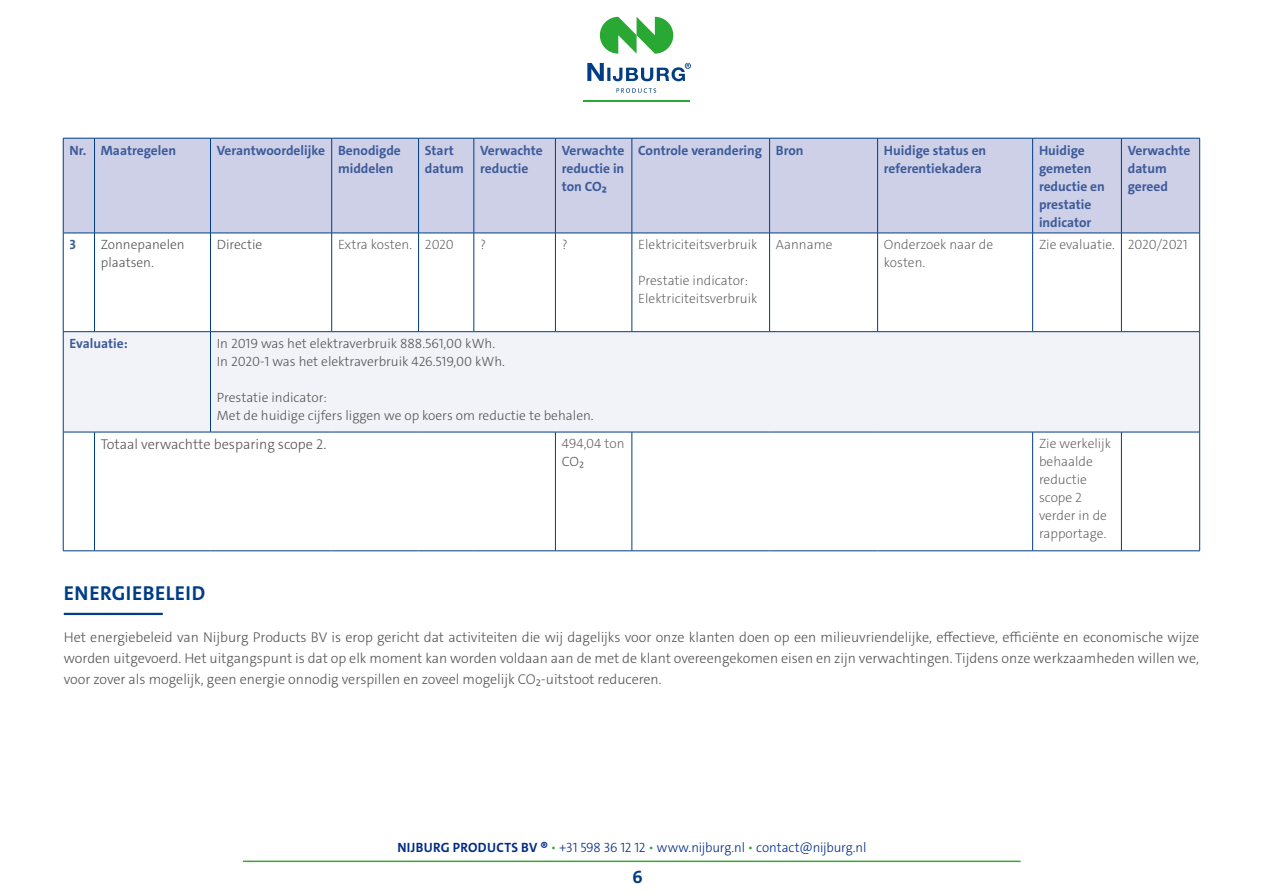
<style>
.page{position:relative;width:1263px;height:893px;background:#fff}
.page>*{position:absolute;margin:0;border:0;box-sizing:border-box;transform-origin:0 0}
.t1{font:700 20.25px "The Sans C4 s";letter-spacing:.02em;color:#003d84}
.t2{font:700 18px "The Sans C4 s";color:#003d84}
.t3{font:300 14.25px/21px "The Sans C4 s";color:#565655;text-align:justify}
.t4{font:700 13.5px/18px "The Sans C4 s";color:#3d5a9a}
.t5{font:200 13.5px/18px "The Sans C4 s";color:#565655}
.t6{font:300 13.5px/18px "The Sans C4 s";color:#565655}
.t7{font:300 13.5px "The Sans C4 s";letter-spacing:-.005em;color:#002c8a}
.s1{font-weight:700}
.s2{color:#3ca432}
</style>
<div class="page">
<hr style="left:243px;top:861px;width:777px;height:1px;background:#3ca432">
<svg style="left:600px;top:17px;width:73px;height:37px"></svg>
<svg style="left:587px;top:63px;width:104px;height:18px"></svg>
<svg style="left:616px;top:88px;width:40px;height:5px"></svg>
<hr style="left:583px;top:100px;width:106px;height:2px;background:#2aa834">
<div style="left:64px;top:139px;width:1135px;height:94px;background:#cdd0e6"></div>
<div style="left:64px;top:332px;width:1135px;height:100px;background:#f2f3f9"></div>
<hr style="left:63px;top:138px;width:31px;height:1px;background:#003d84">
<hr style="left:63px;top:138px;width:1px;height:95px;background:#003d84">
<hr style="left:94px;top:138px;width:116px;height:1px;background:#003d84">
<hr style="left:94px;top:138px;width:1px;height:95px;background:#003d84">
<hr style="left:210px;top:138px;width:122px;height:1px;background:#003d84">
<hr style="left:210px;top:138px;width:1px;height:95px;background:#003d84">
<hr style="left:332px;top:138px;width:87px;height:1px;background:#003d84">
<hr style="left:331px;top:138px;width:1px;height:95px;background:#003d84">
<hr style="left:418px;top:138px;width:56px;height:1px;background:#003d84">
<hr style="left:418px;top:138px;width:1px;height:95px;background:#003d84">
<hr style="left:474px;top:138px;width:81px;height:1px;background:#003d84">
<hr style="left:474px;top:138px;width:1px;height:95px;background:#003d84">
<hr style="left:555px;top:138px;width:77px;height:1px;background:#003d84">
<hr style="left:555px;top:138px;width:1px;height:95px;background:#003d84">
<hr style="left:632px;top:138px;width:137px;height:1px;background:#003d84">
<hr style="left:632px;top:138px;width:1px;height:95px;background:#003d84">
<hr style="left:770px;top:138px;width:108px;height:1px;background:#003d84">
<hr style="left:769px;top:138px;width:1px;height:95px;background:#003d84">
<hr style="left:878px;top:138px;width:155px;height:1px;background:#003d84">
<hr style="left:877px;top:138px;width:1px;height:95px;background:#003d84">
<hr style="left:1033px;top:138px;width:88px;height:1px;background:#003d84">
<hr style="left:1032px;top:138px;width:1px;height:95px;background:#003d84">
<hr style="left:1121px;top:138px;width:79px;height:1px;background:#003d84">
<hr style="left:1121px;top:138px;width:1px;height:95px;background:#003d84">
<hr style="left:1199px;top:138px;width:1px;height:95px;background:#003d84">
<hr style="left:63px;top:233px;width:31px;height:1px;background:#003d84">
<hr style="left:63px;top:233px;width:1px;height:98px;background:#003d84">
<hr style="left:94px;top:233px;width:116px;height:1px;background:#003d84">
<hr style="left:94px;top:233px;width:1px;height:98px;background:#003d84">
<hr style="left:210px;top:233px;width:122px;height:1px;background:#003d84">
<hr style="left:210px;top:233px;width:1px;height:98px;background:#003d84">
<hr style="left:332px;top:233px;width:87px;height:1px;background:#003d84">
<hr style="left:331px;top:233px;width:1px;height:98px;background:#003d84">
<hr style="left:418px;top:233px;width:56px;height:1px;background:#003d84">
<hr style="left:418px;top:233px;width:1px;height:98px;background:#003d84">
<hr style="left:474px;top:233px;width:81px;height:1px;background:#003d84">
<hr style="left:474px;top:233px;width:1px;height:98px;background:#003d84">
<hr style="left:555px;top:233px;width:77px;height:1px;background:#003d84">
<hr style="left:555px;top:233px;width:1px;height:98px;background:#003d84">
<hr style="left:632px;top:233px;width:137px;height:1px;background:#003d84">
<hr style="left:632px;top:233px;width:1px;height:98px;background:#003d84">
<hr style="left:770px;top:233px;width:108px;height:1px;background:#003d84">
<hr style="left:769px;top:233px;width:1px;height:98px;background:#003d84">
<hr style="left:878px;top:233px;width:155px;height:1px;background:#003d84">
<hr style="left:877px;top:233px;width:1px;height:98px;background:#003d84">
<hr style="left:1033px;top:233px;width:88px;height:1px;background:#003d84">
<hr style="left:1032px;top:233px;width:1px;height:98px;background:#003d84">
<hr style="left:1121px;top:233px;width:79px;height:1px;background:#003d84">
<hr style="left:1121px;top:233px;width:1px;height:98px;background:#003d84">
<hr style="left:1199px;top:233px;width:1px;height:98px;background:#003d84">
<hr style="left:63px;top:331px;width:31px;height:1px;background:#003d84">
<hr style="left:63px;top:332px;width:1px;height:100px;background:#003d84">
<hr style="left:94px;top:331px;width:116px;height:1px;background:#003d84">
<hr style="left:210px;top:331px;width:122px;height:1px;background:#003d84">
<hr style="left:210px;top:332px;width:1px;height:100px;background:#003d84">
<hr style="left:332px;top:331px;width:87px;height:1px;background:#003d84">
<hr style="left:418px;top:331px;width:56px;height:1px;background:#003d84">
<hr style="left:474px;top:331px;width:81px;height:1px;background:#003d84">
<hr style="left:555px;top:331px;width:77px;height:1px;background:#003d84">
<hr style="left:632px;top:331px;width:137px;height:1px;background:#003d84">
<hr style="left:770px;top:331px;width:108px;height:1px;background:#003d84">
<hr style="left:878px;top:331px;width:155px;height:1px;background:#003d84">
<hr style="left:1033px;top:331px;width:88px;height:1px;background:#003d84">
<hr style="left:1121px;top:331px;width:79px;height:1px;background:#003d84">
<hr style="left:1199px;top:332px;width:1px;height:100px;background:#003d84">
<hr style="left:63px;top:432px;width:31px;height:1px;background:#003d84">
<hr style="left:63px;top:432px;width:1px;height:119px;background:#003d84">
<hr style="left:94px;top:432px;width:116px;height:1px;background:#003d84">
<hr style="left:94px;top:432px;width:1px;height:119px;background:#003d84">
<hr style="left:210px;top:432px;width:122px;height:1px;background:#003d84">
<hr style="left:332px;top:432px;width:87px;height:1px;background:#003d84">
<hr style="left:418px;top:432px;width:56px;height:1px;background:#003d84">
<hr style="left:474px;top:432px;width:81px;height:1px;background:#003d84">
<hr style="left:555px;top:432px;width:77px;height:1px;background:#003d84">
<hr style="left:555px;top:432px;width:1px;height:119px;background:#003d84">
<hr style="left:632px;top:432px;width:137px;height:1px;background:#003d84">
<hr style="left:632px;top:432px;width:1px;height:119px;background:#003d84">
<hr style="left:770px;top:432px;width:108px;height:1px;background:#003d84">
<hr style="left:878px;top:432px;width:155px;height:1px;background:#003d84">
<hr style="left:1033px;top:432px;width:88px;height:1px;background:#003d84">
<hr style="left:1032px;top:432px;width:1px;height:119px;background:#003d84">
<hr style="left:1121px;top:432px;width:79px;height:1px;background:#003d84">
<hr style="left:1121px;top:432px;width:1px;height:119px;background:#003d84">
<hr style="left:1199px;top:432px;width:1px;height:119px;background:#003d84">
<hr style="left:63px;top:551px;width:31px;height:1px;background:#003d84">
<hr style="left:94px;top:551px;width:116px;height:1px;background:#003d84">
<hr style="left:210px;top:551px;width:122px;height:1px;background:#003d84">
<hr style="left:332px;top:551px;width:87px;height:1px;background:#003d84">
<hr style="left:418px;top:551px;width:56px;height:1px;background:#003d84">
<hr style="left:474px;top:551px;width:81px;height:1px;background:#003d84">
<hr style="left:555px;top:551px;width:77px;height:1px;background:#003d84">
<hr style="left:632px;top:551px;width:137px;height:1px;background:#003d84">
<hr style="left:770px;top:551px;width:108px;height:1px;background:#003d84">
<hr style="left:878px;top:551px;width:155px;height:1px;background:#003d84">
<hr style="left:1033px;top:551px;width:88px;height:1px;background:#003d84">
<hr style="left:1121px;top:551px;width:79px;height:1px;background:#003d84">
<hr style="left:64px;top:613px;width:99px;height:2px;background:#003d84">
<p class="t4" style="left:70px;top:141px;width:108px">Nr. Maatregelen</p>
<p class="t4" style="left:338px;top:141px;width:64px;text-indent:-121px">Verantwoordelijke Benodigde middelen</p>
<p class="t4" style="left:425px;top:141px;width:40px">Start datum</p>
<p class="t4" style="left:480px;top:141px;width:64px">Verwachte reductie</p>
<p class="t4" style="left:562px;top:141px;width:64px;text-align:justify">Verwachte reductie in ton CO₂</p>
<p class="t4" style="left:638px;top:141px;width:167px">Controle verandering Bron</p>
<p class="t4" style="left:884px;top:141px;width:104px">Huidige status en referentiekadera</p>
<p class="t4" style="left:1039px;top:141px;width:67px">Huidige gemeten reductie en prestatie indicator</p>
<p class="t4" style="left:1128px;top:141px;width:64px">Verwachte datum gereed</p>
<p class="t4" style="left:70px;top:236px;width:8px">3</p>
<p class="t6" style="left:101px;top:236px;width:85px">Zonnepanelen plaatsen.</p>
<p class="t6" style="left:217px;top:236px;width:47px">Directie</p>
<p class="t5" style="left:338px;top:236px;width:117px">Extra kosten. 2020</p>
<p class="t5" style="left:480px;top:236px;width:7px">?</p>
<p class="t5" style="left:562px;top:236px;width:7px">?</p>
<p class="t5" style="left:638px;top:236px;width:121px">Elektriciteitsverbruik</p>
<p class="t5" style="left:638px;top:272px;width:121px">Prestatie indicator:<br>Elektriciteitsverbruik</p>
<p class="t5" style="left:776px;top:236px;width:58px">Aanname</p>
<p class="t5" style="left:884px;top:236px;width:111px">Onderzoek naar de kosten.</p>
<p class="t5" style="left:1039px;top:236px;width:150px">Zie evaluatie. 2020/2021</p>
<p class="t4" style="left:70px;top:335px;width:60px">Evaluatie:</p>
<p class="t6" style="left:217px;top:335px;width:290px">In 2019 was het elektraverbruik 888.561,00 kWh.<br>In 2020-1 was het elektraverbruik 426.519,00 kWh.</p>
<p class="t6" style="left:217px;top:389px;width:378px">Prestatie indicator:<br>Met de huidige cijfers liggen we op koers om reductie te behalen.</p>
<p class="t3" style="left:101px;top:434px;width:227px">Totaal verwachtte besparing scope 2.</p>
<p class="t5" style="left:562px;top:435px;width:64px">494,04 ton</p>
<p class="t6" style="left:562px;top:453px;width:24px">CO₂</p>
<p class="t5" style="left:1039px;top:435px;width:74px">Zie werkelijk behaalde reductie scope 2 verder in de rapportage.</p>
<h1 class="t1" style="left:64px;top:580px;width:143px">ENERGIEBELEID</h1>
<p class="t3" style="left:64px;top:627px;width:1137px">Het energiebeleid van Nijburg Products BV is erop gericht dat activiteiten die wij dagelijks voor onze klanten doen op een milieuvriendelijke, effectieve, efficiënte en economische wijze worden uitgevoerd. Het uitgangspunt is dat op elk moment kan worden voldaan aan de met de klant overeengekomen eisen en zijn verwachtingen. Tijdens onze werkzaamheden willen we, voor zover als mogelijk, geen energie onnodig verspillen en zoveel mogelijk CO₂-uitstoot reduceren.</p>
<p class="t7" style="left:397px;top:839px;width:471px"><span class="s1">NIJBURG PRODUCTS BV ®</span> <span class="s2">•</span> +31 598 36 12 12 <span class="s2">•</span> www.nijburg.nl <span class="s2">•</span> contact@nijburg.nl</p>
<p class="t2" style="left:632px;top:865px;width:12px">6</p>
</div>
